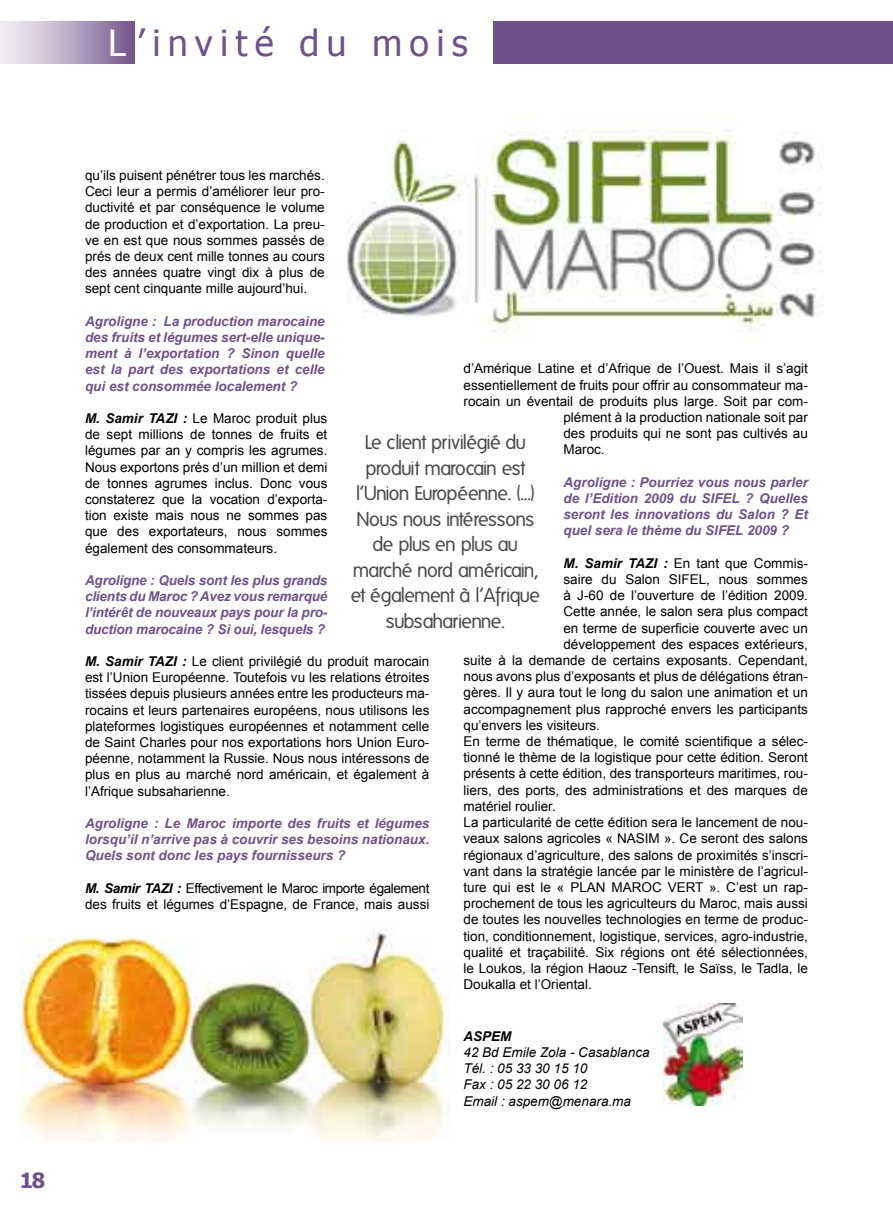
<style>
.page{position:relative;width:893px;height:1212px;background:#fff}
.page>*{position:absolute;margin:0;border:0;box-sizing:border-box;transform-origin:0 0}
.t1{font:36px "Tahoma";letter-spacing:.2em;color:#70518a}
.t2{font:700 21px "Tahoma";color:#70518a}
.t3{font:19.5px/25.5px "Folks";letter-spacing:-.035em;color:#4b4b4d;text-align:center}
.t4{font:13.5px/16.2px "Arial";color:#000;text-align:justify}
.t5{font:italic 700 13.5px/16.2px "Arial";color:#70518a;text-align:justify}
.t6{font:italic 13.5px/16.2px "Arial";color:#000}
.t7{font:italic 700 13.5px "Arial";color:#000}
.s1{color:#fff}
.s2{font-weight:700;font-style:italic}
</style>
<div class="page">
<div style="left:0;top:21px;width:134px;height:43px;background:linear-gradient(to right,#faf9fc,#7b5c91)"></div>
<div style="left:493px;top:21px;width:400px;height:43px;background:#70518a"></div>
<img style="left:20px;top:929px;width:429px;height:213px">
<img style="left:347px;top:115px;width:475px;height:225px">
<img style="left:664px;top:1003px;width:78px;height:102px">
<h1 class="t1" style="left:108px;top:19px;width:361px"><span class="s1">L</span>’invité du mois</h1>
<h2 class="t2" style="left:20px;top:1165px;width:25px">18</h2>
<p class="t4" style="left:85px;top:167px;width:241px">qu’ils puisent pénétrer tous les marchés.<br>Ceci leur a permis d’améliorer leur pro&shy;ductivité et par conséquence le volume de production et d’exportation. La preu&shy;ve en est que nous sommes passés de prés de deux cent mille tonnes au cours des années quatre vingt dix à plus de sept cent cinquante mille aujourd’hui.</p>
<p class="t5" style="left:85px;top:313px;width:241px">Agroligne : La production marocaine des fruits et légumes sert-elle unique&shy;ment à l’exportation ? Sinon quelle est la part des exportations et celle qui est consommée localement ?</p>
<p class="t4" style="left:85px;top:410px;width:244px"><span class="s2">M. Samir TAZI :</span> Le Maroc produit plus de sept millions de tonnes de fruits et légumes par an y compris les agrumes.<br>Nous exportons prés d’un million et demi de tonnes agrumes inclus. Donc vous constaterez que la vocation d’exporta&shy;tion existe mais nous ne sommes pas que des exportateurs, nous sommes également des consommateurs.</p>
<p class="t5" style="left:85px;top:573px;width:244px">Agroligne : Quels sont les plus grands clients du Maroc ? Avez vous remarqué l’intérêt de nouveaux pays pour la pro&shy;duction marocaine ? Si oui, lesquels ?</p>
<p class="t4" style="left:85px;top:653px;width:346px"><span class="s2">M. Samir TAZI :</span> Le client privilégié du produit marocain est l’Union Européenne. Toutefois vu les relations étroites tissées depuis plusieurs années entre les producteurs ma&shy;rocains et leurs partenaires européens, nous utilisons les plateformes logistiques européennes et notamment celle de Saint Charles pour nos exportations hors Union Euro&shy;péenne, notamment la Russie. Nous nous intéressons de plus en plus au marché nord américain, et également à l’Afrique subsaharienne.</p>
<p class="t5" style="left:85px;top:816px;width:346px">Agroligne : Le Maroc importe des fruits et légumes lorsqu’il n’arrive pas à couvrir ses besoins nationaux.<br>Quels sont donc les pays fournisseurs ?</p>
<p class="t4" style="left:85px;top:880px;width:346px"><span class="s2">M. Samir TAZI :</span> Effectivement le Maroc importe également des fruits et légumes d’Espagne, de France, mais aussi</p>
<p class="t4" style="left:463px;top:361px;width:346px">d’Amérique Latine et d’Afrique de l’Ouest. Mais il s’agit</p>
<p class="t4" style="left:463px;top:377px;width:346px">essentiellement de fruits pour offrir au consommateur ma-</p>
<p class="t4" style="left:463px;top:393px;width:346px">rocain un éventail de produits plus large. Soit par com-</p>
<p class="t4" style="left:563px;top:409px;width:246px">plément à la production nationale soit par</p>
<p class="t4" style="left:563px;top:425px;width:246px">des produits qui ne sont pas cultivés au</p>
<p class="t4" style="left:563px;top:442px;width:43px">Maroc.</p>
<p class="t5" style="left:563px;top:474px;width:246px">Agroligne : Pourriez vous nous parler de l’Edition 2009 du SIFEL ? Quelles seront les innovations du Salon ? Et quel sera le thème du SIFEL 2009 ?</p>
<p class="t4" style="left:563px;top:555px;width:246px"><span class="s2">M. Samir TAZI :</span> En tant que Commis-</p>
<p class="t4" style="left:563px;top:571px;width:246px">saire du Salon SIFEL, nous sommes</p>
<p class="t4" style="left:563px;top:587px;width:246px">à J-60 de l’ouverture de l’édition 2009.</p>
<p class="t4" style="left:563px;top:604px;width:246px">Cette année, le salon sera plus compact</p>
<p class="t4" style="left:563px;top:620px;width:246px">en terme de superficie couverte avec un</p>
<p class="t4" style="left:563px;top:636px;width:246px">développement des espaces extérieurs,</p>
<p class="t4" style="left:463px;top:652px;width:346px">suite à la demande de certains exposants. Cependant,</p>
<p class="t4" style="left:463px;top:668px;width:346px">nous avons plus d’exposants et plus de délégations étran-</p>
<p class="t4" style="left:463px;top:685px;width:346px">gères. Il y aura tout le long du salon une animation et un</p>
<p class="t4" style="left:463px;top:701px;width:346px">accompagnement plus rapproché envers les participants</p>
<p class="t4" style="left:463px;top:717px;width:138px">qu’envers les visiteurs.</p>
<p class="t4" style="left:463px;top:733px;width:346px">En terme de thématique, le comité scientifique a sélec-</p>
<p class="t4" style="left:463px;top:749px;width:346px">tionné le thème de la logistique pour cette édition. Seront</p>
<p class="t4" style="left:463px;top:766px;width:346px">présents à cette édition, des transporteurs maritimes, rou-</p>
<p class="t4" style="left:463px;top:782px;width:346px">liers, des ports, des administrations et des marques de</p>
<p class="t4" style="left:463px;top:798px;width:94px">matériel roulier.</p>
<p class="t4" style="left:463px;top:814px;width:346px">La particularité de cette édition sera le lancement de nou-</p>
<p class="t4" style="left:463px;top:830px;width:346px">veaux salons agricoles « NASIM ». Ce seront des salons</p>
<p class="t4" style="left:463px;top:847px;width:346px">régionaux d’agriculture, des salons de proximités s’inscri-</p>
<p class="t4" style="left:463px;top:863px;width:346px">vant dans la stratégie lancée par le ministère de l’agricul-</p>
<p class="t4" style="left:463px;top:879px;width:346px">ture qui est le « PLAN MAROC VERT ». C’est un rap-</p>
<p class="t4" style="left:463px;top:895px;width:346px">prochement de tous les agriculteurs du Maroc, mais aussi</p>
<p class="t4" style="left:463px;top:911px;width:346px">de toutes les nouvelles technologies en terme de produc-</p>
<p class="t4" style="left:463px;top:928px;width:346px">tion, conditionnement, logistique, services, agro-industrie,</p>
<p class="t4" style="left:463px;top:944px;width:346px">qualité et traçabilité. Six régions ont été sélectionnées,</p>
<p class="t4" style="left:463px;top:960px;width:346px">le Loukos, la région Haouz -Tensift, le Saïss, le Tadla, le</p>
<p class="t4" style="left:463px;top:976px;width:130px">Doukalla et l’Oriental.</p>
<h3 class="t3" style="left:351px;top:430px;width:191px">Le client privilégié du produit marocain est l’Union Européenne. (...)<br>Nous nous intéressons de plus en plus au marché nord américain, et également à l’Afrique subsaharienne.</h3>
<p class="t7" style="left:463px;top:1027px;width:50px">ASPEM</p>
<p class="t6" style="left:463px;top:1044px;width:188px">42 Bd Emile Zola - Casablanca<br>Tél. : 05 33 30 15 10<br>Fax : 05 22 30 06 12<br>Email : aspem@menara.ma</p>
</div>
